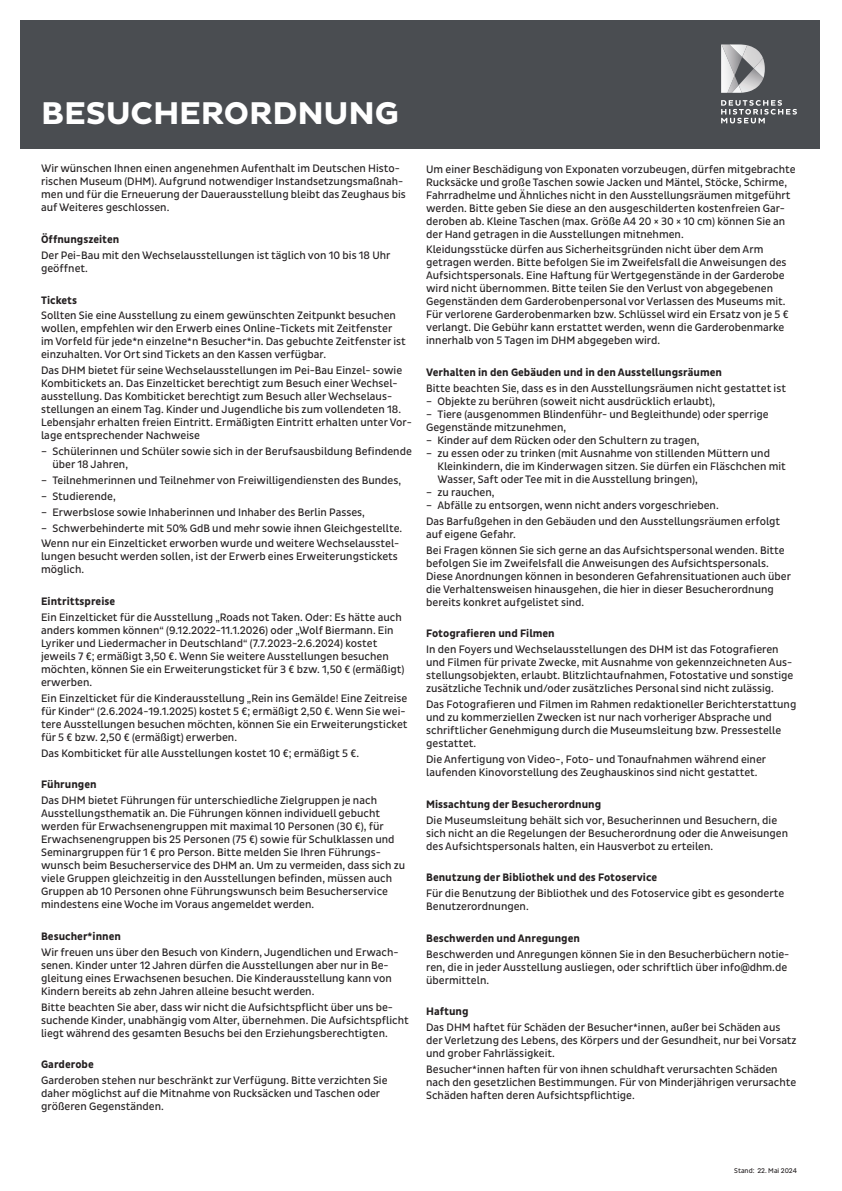
<style>
.page{position:relative;width:842px;height:1191px;background:#fff}
.page>*{position:absolute;margin:0;border:0;box-sizing:border-box;transform-origin:0 0}
.t1{font:700 32px "Pluto Sans";letter-spacing:-.005em;color:#fff}
.t2{font:11px/13px "Pluto Sans Cond";color:#231f20}
.t3{font:700 11px "Pluto Sans Cond";color:#231f20}
.t4{font:7px "Pluto Sans Cond";color:#231f20}
</style>
<div class="page">
<div style="left:20px;top:20px;width:800px;height:128px;background:#4a4d51"></div>
<svg style="left:721px;top:100px;width:76px;height:23px"></svg>
<img style="left:742px;top:66px;width:22px;height:27px">
<svg style="left:735px;top:77px;width:7px;height:16px"></svg>
<img style="left:754px;top:58px;width:11px;height:20px">
<img style="left:735px;top:57px;width:7px;height:17px">
<img style="left:721px;top:44px;width:14px;height:49px">
<img style="left:729px;top:44px;width:18px;height:13px">
<h1 class="t1" style="left:41px;top:94px;width:359px">BESUCHERORDNUNG</h1>
<p class="t2" style="left:41px;top:162px;width:366px">Wir wünschen Ihnen einen angenehmen Aufenthalt im Deutschen Histo&shy;rischen Museum (DHM). Aufgrund notwendiger Instandsetzungsmaßnah&shy;men und für die Erneuerung der Dauerausstellung bleibt das Zeughaus bis auf Weiteres geschlossen.</p>
<p class="t3" style="left:41px;top:233px;width:80px">Öffnungszeiten</p>
<p class="t2" style="left:41px;top:249px;width:351px">Der Pei-Bau mit den Wechselausstellungen ist täglich von 10 bis 18 Uhr geöffnet.</p>
<p class="t3" style="left:41px;top:294px;width:38px">Tickets</p>
<p class="t2" style="left:41px;top:309px;width:366px">Sollten Sie eine Ausstellung zu einem gewünschten Zeitpunkt besuchen wollen, empfehlen wir den Erwerb eines Online-Tickets mit Zeitfenster im Vorfeld für jede*n einzelne*n Besucher*in. Das gebuchte Zeitfenster ist einzuhalten. Vor Ort sind Tickets an den Kassen verfügbar.</p>
<p class="t2" style="left:41px;top:364px;width:372px">Das DHM bietet für seine Wechselausstellungen im Pei-Bau Einzel- sowie Kombitickets an. Das Einzelticket berechtigt zum Besuch einer Wechsel&shy;ausstellung. Das Kombiticket berechtigt zum Besuch aller Wechselaus&shy;stellungen an einem Tag. Kinder und Jugendliche bis zum vollendeten 18.<br>Lebensjahr erhalten freien Eintritt. Ermäßigten Eintritt erhalten unter Vor&shy;lage entsprechender Nachweise</p>
<p class="t2" style="left:52px;top:445px;width:361px;text-indent:-11px">– Schülerinnen und Schüler sowie sich in der Berufsausbildung Befindende über 18 Jahren,</p>
<p class="t2" style="left:41px;top:474px;width:362px">– Teilnehmerinnen und Teilnehmer von Freiwilligendiensten des Bundes,</p>
<p class="t2" style="left:41px;top:490px;width:76px">– Studierende,</p>
<p class="t2" style="left:41px;top:506px;width:325px">– Erwerbslose sowie Inhaberinnen und Inhaber des Berlin Passes,</p>
<p class="t2" style="left:41px;top:520px;width:363px;line-height:15.8px">– Schwerbehinderte mit 50% GdB und mehr sowie ihnen Gleichgestellte.<br>Wenn nur ein Einzelticket erworben wurde und weitere Wechselausstel-</p>
<p class="t2" style="left:41px;top:550px;width:358px">lungen besucht werden sollen, ist der Erwerb eines Erweiterungstickets möglich.</p>
<p class="t3" style="left:41px;top:595px;width:76px">Eintrittspreise</p>
<p class="t2" style="left:41px;top:611px;width:365px">Ein Einzelticket für die Ausstellung „Roads not Taken. Oder: Es hätte auch anders kommen können“ (9.12.2022-11.1.2026) oder „Wolf Biermann. Ein Lyriker und Liedermacher in Deutschland“ (7.7.2023-2.6.2024) kostet jeweils 7 €; ermäßigt 3,50 €. Wenn Sie weitere Ausstellungen besuchen möchten, können Sie ein Erweiterungsticket für 3 € bzw. 1,50 € (ermäßigt) erwerben.</p>
<p class="t2" style="left:41px;top:692px;width:368px">Ein Einzelticket für die Kinderausstellung „Rein ins Gemälde! Eine Zeitreise für Kinder“ (2.6.2024-19.1.2025) kostet 5 €; ermäßigt 2,50 €. Wenn Sie wei&shy;tere Ausstellungen besuchen möchten, können Sie ein Erweiterungsticket für 5 € bzw. 2,50 € (ermäßigt) erwerben.</p>
<p class="t2" style="left:41px;top:746px;width:319px">Das Kombiticket für alle Ausstellungen kostet 10 €; ermäßigt 5 €.</p>
<p class="t3" style="left:41px;top:778px;width:57px">Führungen</p>
<p class="t2" style="left:41px;top:794px;width:366px">Das DHM bietet Führungen für unterschiedliche Zielgruppen je nach Ausstellungsthematik an. Die Führungen können individuell gebucht werden für Erwachsenengruppen mit maximal 10 Personen (30 €), für Erwachsenen gruppen bis 25 Personen (75 €) sowie für Schulklassen und Seminargruppen für 1 € pro Person. Bitte melden Sie Ihren Führungs&shy;wunsch beim Besucherservice des DHM an. Um zu vermeiden, dass sich zu viele Gruppen gleichzeitig in den Ausstellungen befinden, müssen auch Gruppen ab 10 Personen ohne Führungswunsch beim Besucherservice mindestens eine Woche im Voraus angemeldet werden.</p>
<p class="t3" style="left:41px;top:930px;width:81px">Besucher*innen</p>
<p class="t2" style="left:41px;top:945px;width:359px">Wir freuen uns über den Besuch von Kindern, Jugendlichen und Erwach&shy;senen. Kinder unter 12 Jahren dürfen die Ausstellungen aber nur in Be&shy;gleitung eines Erwachsenen besuchen. Die Kinderausstellung kann von Kindern bereits ab zehn Jahren alleine besucht werden.</p>
<p class="t2" style="left:41px;top:1000px;width:369px">Bitte beachten Sie aber, dass wir nicht die Aufsichtspflicht über uns be&shy;suchende Kinder, unabhängig vom Alter, übernehmen. Die Aufsichtspflicht liegt während des gesamten Besuchs bei den Erziehungsberechtigten.</p>
<p class="t3" style="left:41px;top:1058px;width:54px">Garderobe</p>
<p class="t2" style="left:41px;top:1074px;width:348px">Garderoben stehen nur beschränkt zur Verfügung. Bitte verzichten Sie daher möglichst auf die Mitnahme von Rucksäcken und Taschen oder größeren Gegenständen.</p>
<p class="t2" style="left:426px;top:162px;width:371px">Um einer Beschädigung von Exponaten vorzubeugen, dürfen mitgebrachte Rucksäcke und große Taschen sowie Jacken und Mäntel, Stöcke, Schirme, Fahrradhelme und Ähnliches nicht in den Ausstellungsräumen mitgeführt werden. Bitte geben Sie diese an den ausgeschilderten kostenfreien Gar&shy;deroben ab. Kleine Taschen (max. Größe A4 20 × 30 × 10 cm) können Sie an der Hand getragen in die Ausstellungen mitnehmen.</p>
<p class="t2" style="left:426px;top:243px;width:364px">Kleidungsstücke dürfen aus Sicherheitsgründen nicht über dem Arm getragen werden. Bitte befolgen Sie im Zweifelsfall die Anweisungen des Aufsichtspersonals. Eine Haftung für Wertgegenstände in der Garderobe wird nicht übernommen. Bitte teilen Sie den Verlust von abgegebenen Gegenständen dem Garderobenpersonal vor Verlassen des Museums mit.<br>Für verlorene Garderobenmarken bzw. Schlüssel wird ein Ersatz von je 5 € verlangt. Die Gebühr kann erstattet werden, wenn die Garderobenmarke innerhalb von 5 Tagen im DHM abgegeben wird.</p>
<p class="t3" style="left:426px;top:366px;width:297px">Verhalten in den Gebäuden und in den Ausstellungsräumen</p>
<p class="t2" style="left:426px;top:382px;width:361px">Bitte beachten Sie, dass es in den Ausstellungsräumen nicht gestattet ist</p>
<p class="t2" style="left:426px;top:395px;width:291px">– Objekte zu berühren (soweit nicht ausdrücklich erlaubt),</p>
<p class="t2" style="left:426px;top:408px;width:344px">– Tiere (ausgenommen Blindenführ- und Begleithunde) oder sperrige<br>Gegenstände mitzunehmen,</p>
<p class="t2" style="left:426px;top:434px;width:275px">– Kinder auf dem Rücken oder den Schultern zu tragen,</p>
<p class="t2" style="left:437px;top:447px;width:350px;text-indent:-11px">– zu essen oder zu trinken (mit Ausnahme von stillenden Müttern und<br>Kleinkindern, die im Kinderwagen sitzen. Sie dürfen ein Fläschchen mit<br>Wasser, Saft oder Tee mit in die Ausstellung bringen),</p>
<p class="t2" style="left:426px;top:486px;width:70px">– zu rauchen,</p>
<p class="t2" style="left:426px;top:497px;width:356px;line-height:15.8px">– Abfälle zu entsorgen, wenn nicht anders vorgeschrieben.<br>Das Barfußgehen in den Gebäuden und den Ausstellungsräumen erfolgt</p>
<p class="t2" style="left:426px;top:526px;width:360px;line-height:15.8px">auf eigene Gefahr.<br>Bei Fragen können Sie sich gerne an das Aufsichtspersonal wenden. Bitte</p>
<p class="t2" style="left:426px;top:556px;width:367px">befolgen Sie im Zweifelsfall die An weisungen des Aufsichtspersonals.<br>Diese Anordnungen können in besonderen Gefahrensituationen auch über die Verhaltensweisen hinausgehen, die hier in dieser Besucherordnung bereits konkret aufgelistet sind.</p>
<p class="t3" style="left:426px;top:627px;width:130px">Fotografieren und Filmen</p>
<p class="t2" style="left:426px;top:643px;width:369px">In den Foyers und Wechselausstellungen des DHM ist das Fotografieren und Filmen für private Zwecke, mit Ausnahme von gekennzeichneten Aus&shy;stellungsobjekten, erlaubt. Blitzlichtaufnahmen, Fotostative und sonstige zusätzliche Technik und/oder zusätzliches Personal sind nicht zulässig.</p>
<p class="t2" style="left:426px;top:698px;width:372px">Das Fotografieren und Filmen im Rahmen redaktioneller Berichterstattung und zu kommerziellen Zwecken ist nur nach vorheriger Absprache und schriftlicher Genehmigung durch die Museumsleitung bzw. Pressestelle gestattet.</p>
<p class="t2" style="left:426px;top:753px;width:342px">Die Anfertigung von Video-, Foto- und Tonaufnahmen während einer laufenden Kinovorstellung des Zeughaus kinos sind nicht gestattet.</p>
<p class="t3" style="left:426px;top:797px;width:177px">Missachtung der Besucherordnung</p>
<p class="t2" style="left:426px;top:813px;width:364px">Die Museumsleitung behält sich vor, Besucherinnen und Besuchern, die sich nicht an die Regelungen der Besucherordnung oder die Anweisungen des Aufsichtspersonals halten, ein Hausverbot zu erteilen.</p>
<p class="t3" style="left:426px;top:871px;width:233px">Benutzung der Bibliothek und des Fotoservice</p>
<p class="t2" style="left:426px;top:887px;width:360px">Für die Benutzung der Bibliothek und des Fotoservice gibt es gesonderte<br>Benutzerordnungen.</p>
<p class="t3" style="left:426px;top:931px;width:155px">Beschwerden und Anregungen</p>
<p class="t2" style="left:426px;top:947px;width:365px">Beschwerden und Anregungen können Sie in den Besucherbüchern notie&shy;ren, die in jeder Ausstellung ausliegen, oder schriftlich über info@dhm.de übermitteln.</p>
<p class="t3" style="left:426px;top:1005px;width:44px">Haftung</p>
<p class="t2" style="left:426px;top:1021px;width:372px">Das DHM haftet für Schäden der Besucher*innen, außer bei Schäden aus der Verletzung des Lebens, des Körpers und der Gesundheit, nur bei Vorsatz und grober Fahrlässigkeit.</p>
<p class="t2" style="left:426px;top:1063px;width:372px">Besucher*innen haften für von ihnen schuldhaft verursachten Schäden nach den gesetzlichen Bestimmungen. Für von Minderjährigen verursachte<br>Schäden haften deren Aufsichtspflichtige.</p>
<p class="t4" style="left:734px;top:1166px;width:64px">Stand: 22. Mai 2024</p>
</div>
